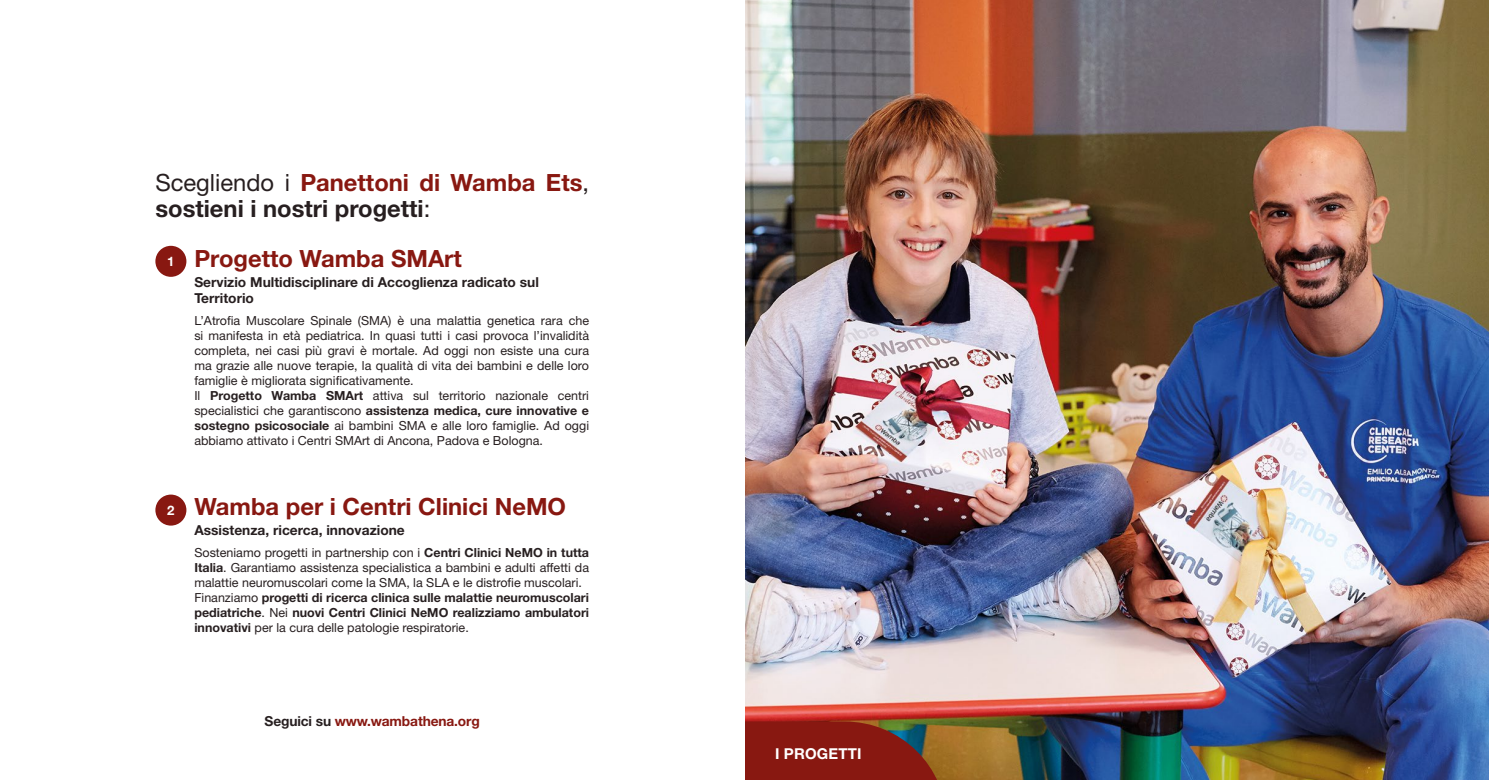
<style>
.page{position:relative;width:1489px;height:780px;background:#fff}
.page>*{position:absolute;margin:0;border:0;box-sizing:border-box;transform-origin:0 0}
.t1{font:700 23.75px/26.2px "Helvetica Neue LT Std";color:#271f20}
.t2{font:700 23.75px "Helvetica Neue LT Std";color:#881811}
.t3{font:700 15px "Helvetica Neue LT Std";letter-spacing:.01em;color:#fff}
.t4{font:700 13.75px/16.2px "Helvetica Neue LT Std";color:#271f20}
.t5{font:700 13.75px "Helvetica Neue LT Std";letter-spacing:-.01em;color:#881811}
.t6{font:700 13.12px "Helvetica Neue LT Std";color:#fff}
.t7{font:12.5px/15px "Helvetica Neue LT Std";color:#271f20}
.s1{font-weight:400}
.s2{color:#881811}
.s3{font-weight:700}
.s4{color:#271f20}
</style>
<div class="page">
<img style="left:745px;top:0;width:743px;height:780px">
<svg style="left:745px;top:721px;width:201px;height:59px;background:#832618"></svg>
<div style="left:155px;top:246px;width:31px;height:31px;background:#881811;border-radius:50%"></div>
<div style="left:155px;top:494px;width:31px;height:31px;background:#881811;border-radius:50%"></div>
<h1 class="t1" style="left:155px;top:168px;width:435px"><span class="s1">Scegliendo i</span> <span class="s2">Panettoni di Wamba Ets</span><span class="s1">, </span>sostieni i nostri progetti<span class="s1">:</span></h1>
<h1 class="t2" style="left:194px;top:244px;width:269px">Progetto Wamba SMArt</h1>
<p class="t4" style="left:194px;top:273px;width:346px">Servizio Multidisciplinare di Accoglienza radicato sul<br>Territorio</p>
<p class="t7" style="left:194px;top:313px;width:396px">L’Atrofia Muscolare Spinale (SMA) è una malattia genetica rara che si manifesta in età pediatrica. In quasi tutti i casi provoca l’invalidità completa, nei casi più gravi è mortale. Ad oggi non esiste una cura ma grazie alle nuove terapie, la qualità di vita dei bambini e delle loro famiglie è migliorata significativamente.<br>Il <span class="s3">Progetto Wamba SMArt</span> attiva sul territorio nazionale centri specialistici che garantiscono <span class="s3">assistenza medica, cure innovative e sostegno psicosociale</span> ai bambini SMA e alle loro famiglie. Ad oggi abbiamo attivato i Centri SMArt di Ancona, Padova e Bologna.</p>
<p class="t6" style="left:167px;top:253px;width:9px">1</p>
<p class="t6" style="left:167px;top:501px;width:9px">2</p>
<h1 class="t2" style="left:194px;top:492px;width:373px">Wamba per i Centri Clinici NeMO</h1>
<p class="t4" style="left:194px;top:521px;width:212px">Assistenza, ricerca, innovazione</p>
<p class="t7" style="left:194px;top:545px;width:396px">Sosteniamo progetti in partnership con i <span class="s3">Centri Clinici NeMO in tutta Italia</span>. Garantiamo assistenza specialistica a bambini e adulti affetti da malattie neuromuscolari come la SMA, la SLA e le distrofie muscolari.<br>Finanziamo <span class="s3">progetti di ricerca clinica sulle malattie neuromuscolari pediatriche</span>. Nei <span class="s3">nuovi Centri Clinici NeMO realizziamo ambulatori innovativi</span> per la cura delle patologie respiratorie.</p>
<p class="t5" style="left:265px;top:712px;width:217px"><span class="s4">Seguici su</span> www.wambathena.org</p>
<p class="t3" style="left:775px;top:744px;width:88px">I PROGETTI</p>
</div>
